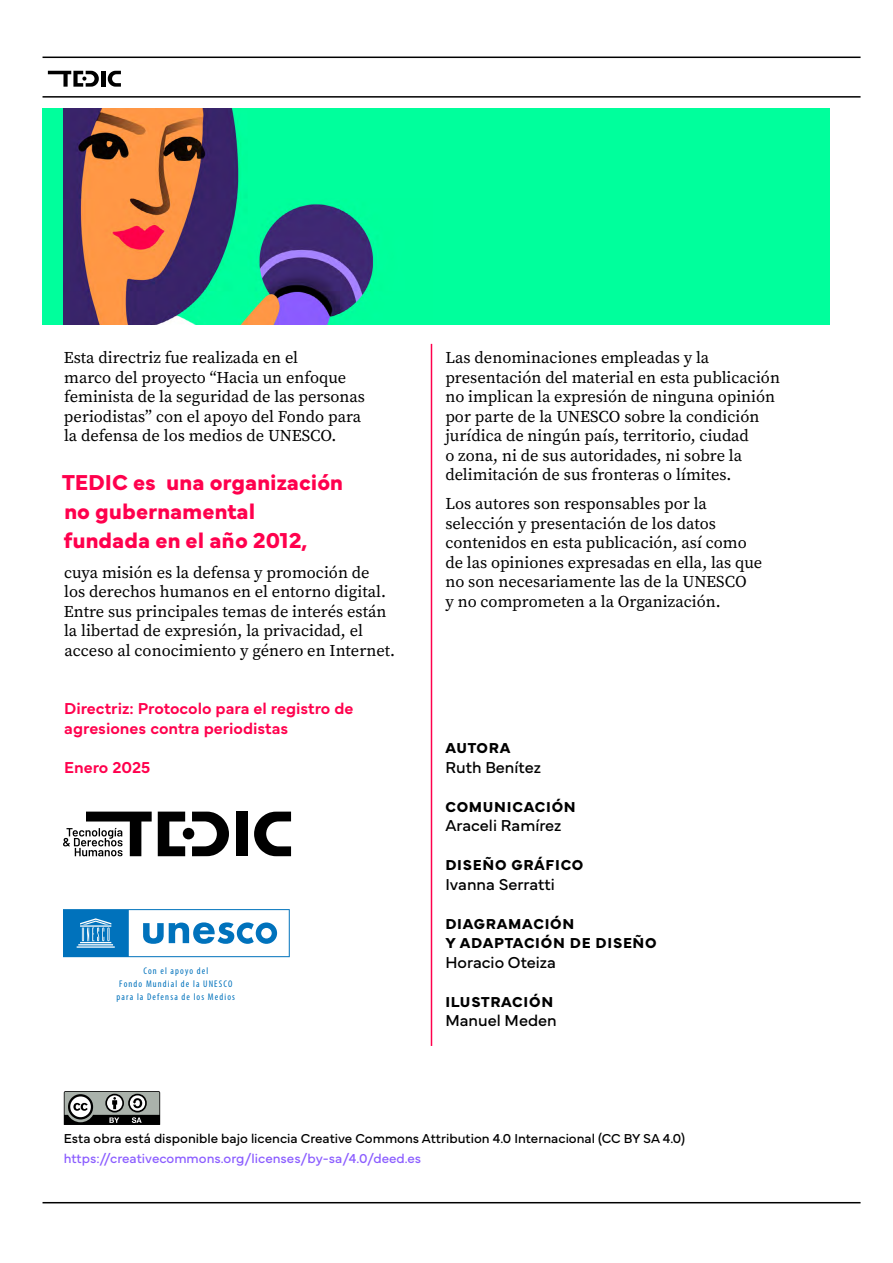
<style>
.page{position:relative;width:893px;height:1263px;background:#fff}
.page>*{position:absolute;margin:0;border:0;box-sizing:border-box;transform-origin:0 0}
.t1{font:700 22.5px/29.2px "Mundial";color:#ff004d}
.t2{font:16.5px/19.5px "Source Serif Variable";color:#000}
.t3{font:600 16.5px/19.5px "Mundial";color:#ff004d}
.t4{font:16.5px "Mundial";color:#000}
.t5{font:700 15px/19.5px "Mundial";letter-spacing:.05em;color:#000}
.t6{font:13.5px "Mundial";color:#000}
.t7{font:13.5px "Mundial";color:#8b5dff}
.t8{font:condensed 9.6px/12.9px "Myriad Pro";letter-spacing:.115em;color:#0072bc;text-align:center}
</style>
<div class="page">
<hr style="left:43px;top:1202px;width:817px;height:1px;background:#000">
<svg style="left:108px;top:71px;width:13px;height:16px"></svg>
<hr style="left:101px;top:71px;width:4px;height:16px;background:#000">
<svg style="left:48px;top:71px;width:51px;height:16px"></svg>
<hr style="left:43px;top:57px;width:817px;height:1px;background:#000">
<hr style="left:43px;top:96px;width:817px;height:2px;background:#000">
<div style="left:43px;top:108px;width:787px;height:216px;background:#00ff9c"></div>
<img style="left:64px;top:108px;width:310px;height:216px">
<hr style="left:431px;top:344px;width:1px;height:702px;background:#ff004d">
<svg style="left:64px;top:1091px;width:96px;height:34px;background:#717472"></svg>
<svg style="left:63px;top:909px;width:227px;height:48px"></svg>
<svg style="left:192px;top:812px;width:37px;height:44px"></svg>
<svg style="left:254px;top:812px;width:37px;height:44px"></svg>
<div style="left:236px;top:812px;width:11px;height:44px;background:#000"></div>
<svg style="left:158px;top:812px;width:27px;height:44px"></svg>
<div style="left:183px;top:828px;width:11px;height:11px;background:#000;border-radius:50%"></div>
<svg style="left:63px;top:812px;width:89px;height:44px"></svg>
<p class="t2" style="left:64px;top:348px;width:303px">Esta directriz fue realizada en el<br>marco del proyecto “Hacia un enfoque feminista de la seguridad de las personas periodistas” con el apoyo del Fondo para la defensa de los medios de UNESCO.</p>
<h1 class="t1" style="left:62px;top:465px;width:282px">TEDIC es una organización no gubernamental fundada en el año 2012,</h1>
<p class="t2" style="left:64px;top:562px;width:333px">cuya misión es la defensa y promoción de<br>los derechos humanos en el entorno digital.<br>Entre sus principales temas de interés están la libertad de expresión, la privacidad, el acceso al conocimiento y género en Internet.</p>
<p class="t3" style="left:64px;top:697px;width:291px">Directriz: Protocolo para el registro de agresiones contra periodistas</p>
<p class="t3" style="left:64px;top:756px;width:88px">Enero 2025</p>
<p class="t8" style="left:117px;top:964px;width:120px">Con el apoyo del<br>Fondo Mundial de la UNESCO para la Defensa de los Medios</p>
<p class="t2" style="left:445px;top:348px;width:336px">Las denominaciones empleadas y la presentación del material en esta publicación no implican la expresión de ninguna opinión por parte de la UNESCO sobre la condición jurídica de ningún país, territorio, ciudad<br>o zona, ni de sus autoridades, ni sobre la delimitación de sus fronteras o límites.</p>
<p class="t2" style="left:445px;top:494px;width:318px">Los autores son responsables por la selección y presentación de los datos contenidos en esta publicación, así como de las opiniones expresadas en ella, las que no son necesariamente las de la UNESCO<br>y no comprometen a la Organización.</p>
<p class="t5" style="left:445px;top:737px;width:66px">AUTORA</p>
<p class="t4" style="left:445px;top:754px;width:97px">Ruth Benítez</p>
<p class="t5" style="left:445px;top:795px;width:132px">COMUNICACIÓN</p>
<p class="t4" style="left:445px;top:813px;width:118px">Araceli Ramírez</p>
<p class="t5" style="left:445px;top:854px;width:140px">DISEÑO GRÁFICO</p>
<p class="t4" style="left:445px;top:871px;width:111px">Ivanna Serratti</p>
<p class="t5" style="left:445px;top:912px;width:213px">DIAGRAMACIÓN<br>Y ADAPTACIÓN DE DISEÑO</p>
<p class="t4" style="left:445px;top:949px;width:112px">Horacio Oteiza</p>
<p class="t5" style="left:445px;top:990px;width:109px">ILUSTRACIÓN</p>
<p class="t4" style="left:445px;top:1008px;width:113px">Manuel Meden</p>
<p class="t6" style="left:64px;top:1128px;width:623px">Esta obra está disponible bajo licencia Creative Commons Attribution 4.0 Internacional (CC BY SA 4.0)</p>
<p class="t7" style="left:64px;top:1147px;width:359px">https://creativecommons.org/licenses/by-sa/4.0/deed.es</p>
</div>
